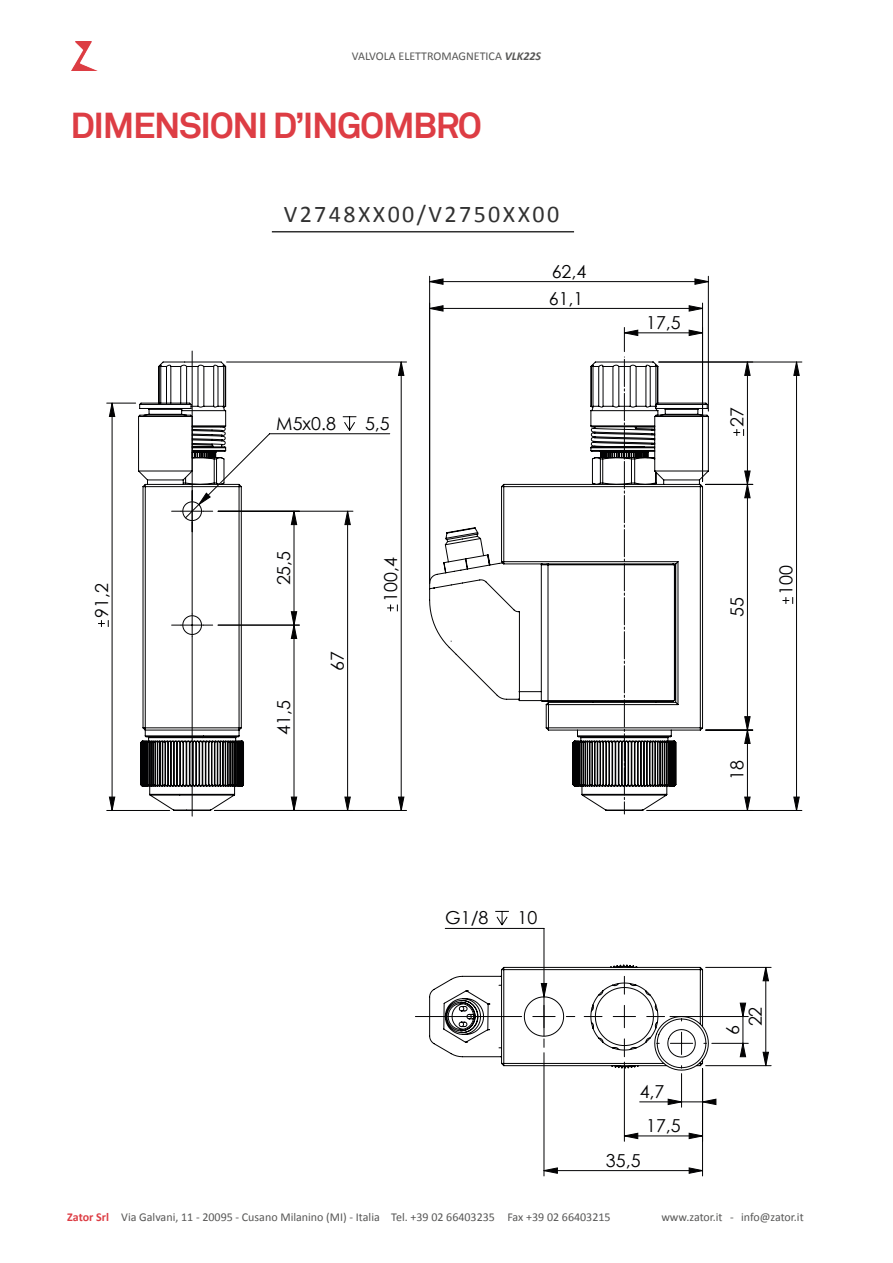
<style>
.page{position:relative;width:893px;height:1263px;background:#fff}
.page>*{position:absolute;margin:0;border:0;box-sizing:border-box;transform-origin:0 0}
.t1{font:700 36px "Akkurat";letter-spacing:-.04em;color:#dd3d44}
.t2{font:24px "Calibri";letter-spacing:.1em;color:#313131}
.t3{font:17.85px/22.8px "Century Gothic";color:#020203}
.t4{font:12px "Calibri";color:#575756}
.s1{font-weight:700;font-style:italic}
.s2{font-weight:700;color:#dd3d44}
</style>
<div class="page">
<img style="left:71px;top:41px;width:27px;height:30px">
<hr style="left:544px;top:1053px;width:1px;height:123px;background:#020203">
<hr style="left:702px;top:1069px;width:1px;height:107px;background:#020203">
<hr style="left:624px;top:1062px;width:1px;height:79px;background:#020203">
<hr style="left:708px;top:276px;width:1px;height:135px;background:#020203">
<hr style="left:429px;top:276px;width:1px;height:307px;background:#020203">
<hr style="left:681px;top:1073px;width:1px;height:34px;background:#020203">
<hr style="left:640px;top:1101px;width:41px;height:1px;background:#020203">
<hr style="left:647px;top:810px;width:155px;height:1px;background:#020203">
<hr style="left:659px;top:362px;width:143px;height:1px;background:#020203">
<hr style="left:706px;top:1065px;width:65px;height:1px;background:#020203">
<hr style="left:706px;top:967px;width:65px;height:1px;background:#020203">
<hr style="left:227px;top:362px;width:180px;height:1px;background:#020203">
<hr style="left:107px;top:810px;width:63px;height:1px;background:#020203">
<hr style="left:702px;top:303px;width:1px;height:178px;background:#020203">
<hr style="left:192px;top:351px;width:1px;height:263px;background:#020203">
<hr style="left:192px;top:636px;width:1px;height:180px;background:#020203">
<svg style="left:544px;top:1133px;width:159px;height:41px"></svg>
<svg style="left:429px;top:279px;width:280px;height:6px"></svg>
<svg style="left:668px;top:1099px;width:48px;height:6px"></svg>
<svg style="left:763px;top:967px;width:6px;height:99px"></svg>
<svg style="left:291px;top:362px;width:459px;height:695px"></svg>
<svg style="left:387px;top:362px;width:17px;height:449px"></svg>
<svg style="left:98px;top:403px;width:38px;height:408px"></svg>
<svg style="left:429px;top:305px;width:274px;height:509px"></svg>
<svg style="left:138px;top:361px;width:106px;height:450px"></svg>
<svg style="left:429px;top:361px;width:280px;height:450px"></svg>
<svg style="left:429px;top:964px;width:280px;height:107px"></svg>
<hr style="left:272px;top:231px;width:302px;height:1px;background:#313131">
<p class="t4" style="left:352px;top:49px;width:191px">VALVOLA ELETTROMAGNETICA <span class="s1">VLK22S</span></p>
<p class="t1" style="left:70px;top:102px;width:413px">DIMENSIONI D’INGOMBRO</p>
<p class="t2" style="left:284px;top:199px;width:277px">V2748XX00/V2750XX00</p>
<p class="t3" style="left:552px;top:260px;width:36px">62,4</p>
<p class="t3" style="left:90px;top:618px;width:36px;rotate:-90deg">91,2</p>
<p class="t3" style="left:276px;top:411px;width:61px">M5x0.8</p>
<p class="t3" style="left:365px;top:411px;width:26px">5,5</p>
<p class="t3" style="left:272px;top:585px;width:36px;rotate:-90deg">25,5</p>
<p class="t3" style="left:272px;top:735px;width:36px;rotate:-90deg">41,5</p>
<p class="t3" style="left:326px;top:671px;width:21px;rotate:-90deg">67</p>
<p class="t3" style="left:379px;top:602px;width:46px;rotate:-90deg">100,4</p>
<p class="t3" style="left:549px;top:286px;width:36px">61,1</p>
<p class="t3" style="left:646px;top:311px;width:36px">17,5</p>
<p class="t3" style="left:725px;top:427px;width:21px;rotate:-90deg">27</p>
<p class="t3" style="left:725px;top:617px;width:21px;rotate:-90deg">55</p>
<p class="t3" style="left:774px;top:595px;width:31px;rotate:-90deg">100</p>
<p class="t3" style="left:725px;top:780px;width:21px;rotate:-90deg">18</p>
<p class="t3" style="left:445px;top:906px;width:45px">G1/8</p>
<p class="t3" style="left:517px;top:906px;width:21px">10</p>
<p class="t3" style="left:640px;top:1080px;width:26px">4,7</p>
<p class="t3" style="left:606px;top:1148px;width:36px">35,5</p>
<p class="t3" style="left:646px;top:1114px;width:36px">17,5</p>
<p class="t3" style="left:721px;top:1026px;width:21px;text-indent:-8px;rotate:-90deg">6<br>22</p>
<p class="t4" style="left:67px;top:1209px;width:545px"><span class="s2">Zator Srl</span> Via Galvani, 11 - 20095 - Cusano Milanino (MI) - Italia Tel. +39 02 66403235 Fax +39 02 66403215</p>
<p class="t4" style="left:661px;top:1209px;width:144px">www.zator.it - info@zator.it</p>
</div>
